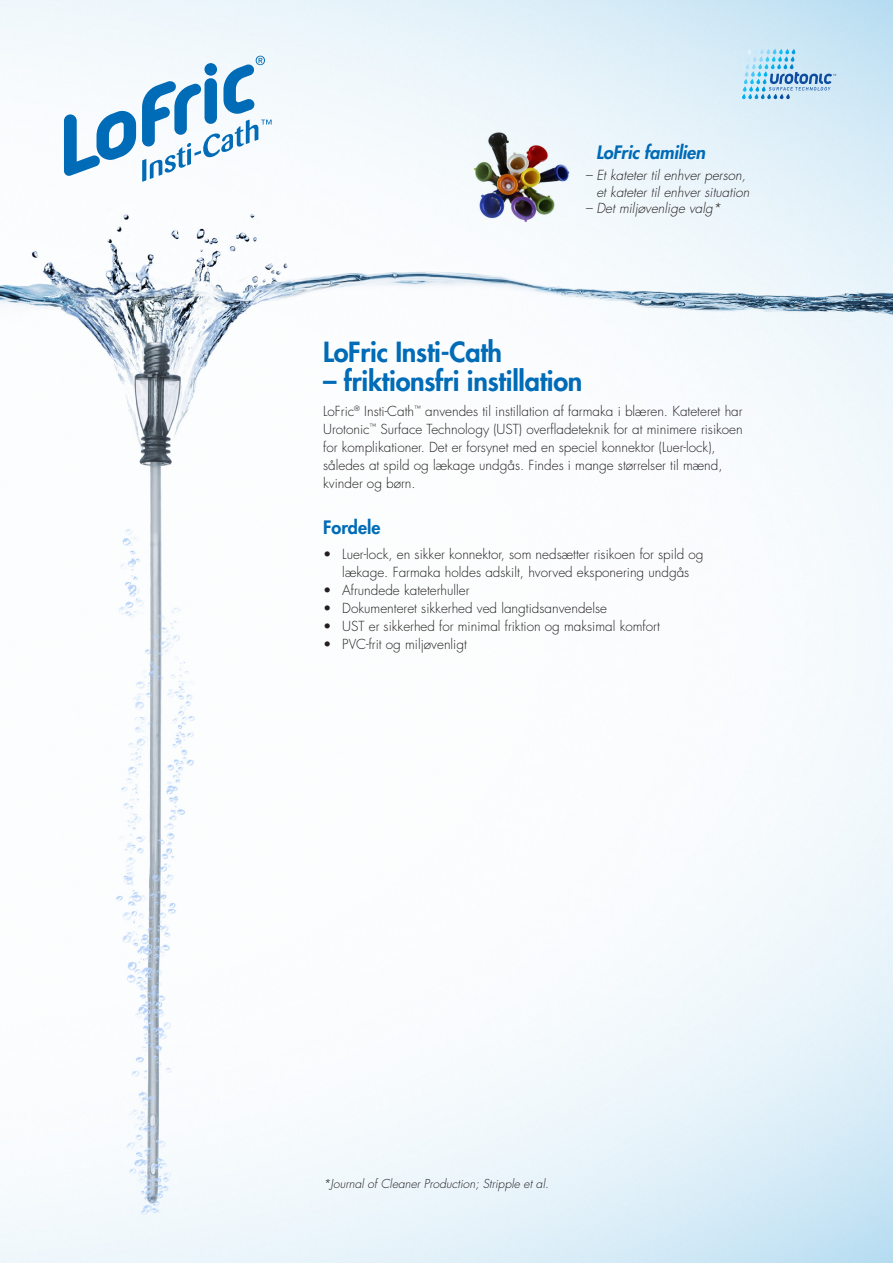
<style>
.page{position:relative;width:893px;height:1263px;background:#fff}
.page>*{position:absolute;margin:0;border:0;box-sizing:border-box;transform-origin:0 0}
.Subhead1{font:800 27px "Futura Std";letter-spacing:-.01em;color:#006bb6}
.Headline{font:italic 800 18px "Futura Std";letter-spacing:-.01em;color:#006bb6}
.Headline_product_spr{font:800 18px "Futura Std";color:#006bb6}
.Product_spread{font:300 13.5px/18px "Futura Std";color:#231f20}
.Product_spread-2{font:italic 300 13.5px/16.5px "Futura Std";color:#231f20;text-align:right}
.t1{font:italic 300 12px "Futura Std";color:#231f20}
</style>
<div class="page">
<img style="left:0;top:0;width:893px;height:1263px">
<svg style="left:64px;top:109px;width:72px;height:68px"></svg>
<svg style="left:142px;top:56px;width:130px;height:126px"></svg>
<svg style="left:742px;top:49px;width:94px;height:50px;background:#add4ec"></svg>
<img style="left:466px;top:128px;width:107px;height:86px">
<img style="left:0;top:214px;width:893px;height:147px">
<p class="Headline" style="left:596px;top:141px;width:111px">LoFric familien</p>
<p class="Product_spread-2" style="left:585px;top:167px;width:166px">– Et kateter til enhver person, et kateter til enhver situation</p>
<p class="Product_spread-2" style="left:585px;top:200px;width:137px">– Det miljøvenlige valg*</p>
<p class="Subhead1" style="left:323px;top:335px;width:180px">LoFric Insti-Cath</p>
<p class="Subhead1" style="left:323px;top:364px;width:261px">– friktionsfri instillation</p>
<p class="Product_spread" style="left:323px;top:402px;width:421px">LoFric<sup>®</sup> Insti-Cath<sup>™</sup> anvendes til instillation af farmaka i blæren. Kateteret har Urotonic<sup>™</sup> Surface Technology (UST) overfladeteknik for at minimere risikoen for komplikationer. Det er forsynet med en speciel konnektor (Luer-lock), således at spild og lækage undgås. Findes i mange størrelser til mænd, kvinder og børn.</p>
<p class="Headline_product_spr" style="left:323px;top:516px;width:59px">Fordele</p>
<p class="Product_spread" style="left:323px;top:546px;width:382px;text-align:center">• Luer-lock, en sikker konnektor, som nedsætter risikoen for spild og lækage. Farmaka holdes adskilt, hvorved eksponering undgås</p>
<p class="Product_spread" style="left:323px;top:582px;width:148px">• Afrundede kateterhuller</p>
<p class="Product_spread" style="left:323px;top:600px;width:285px">• Dokumenteret sikkerhed ved langtidsanvendelse</p>
<p class="Product_spread" style="left:323px;top:618px;width:338px">• UST er sikkerhed for minimal friktion og maksimal komfort</p>
<p class="Product_spread" style="left:323px;top:636px;width:145px">• PVC-frit og miljøvenligt</p>
<p class="t1" style="left:323px;top:1176px;width:227px">*Journal of Cleaner Production; Stripple et al.</p>
</div>
